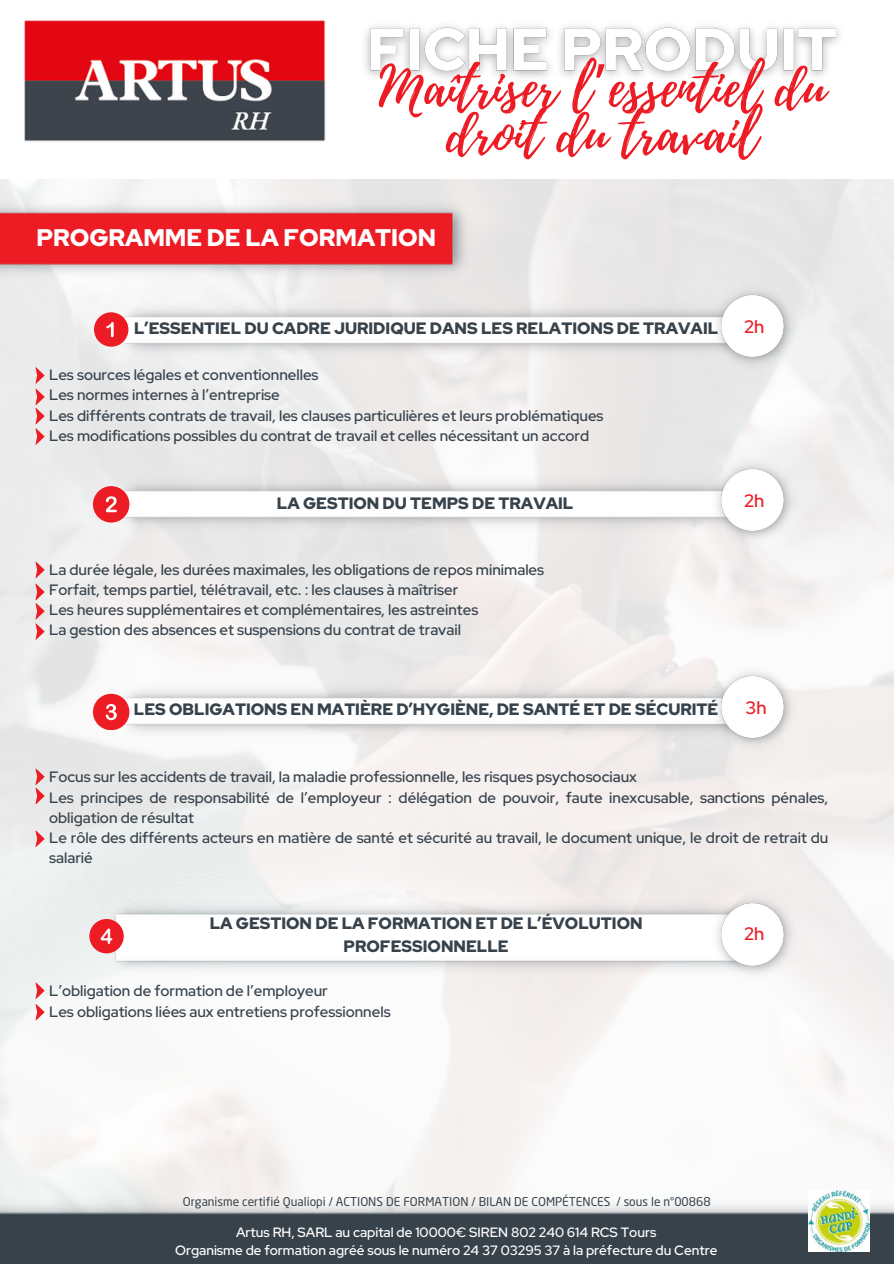
<style>
.page{position:relative;width:894px;height:1264px;background:#fff}
.page>*{position:absolute;margin:0;border:0;box-sizing:border-box;transform-origin:0 0}
.t1{font:54.6px/46.2px "Playlist Script";color:#ed1c24;text-align:center}
.t2{font:900 24px "Red Hat Display";color:#fff}
.t3{font:500 18px "Red Hat Display";color:#ed1c24}
.t4{font:900 16.5px/22.5px "Red Hat Display";color:#37424b;text-align:center}
.t5{font:500 15px/20.2px "Red Hat Display";color:#37424b}
.t6{font:500 13.5px/18px "Red Hat Display";color:#fff;text-align:center}
.t7{font:12px "Neo Sans Pro";color:#37424b}
.s1{font-family:"Noto Sans Gurmukhi"}
</style>
<div class="page">
<img style="left:0;top:179px;width:893px;height:1017px">
<img style="left:0;top:1196px;width:893px;height:67px">
<img style="left:808px;top:1190px;width:61px;height:61px">
<img style="left:0;top:196px;width:471px;height:86px">
<img style="left:115px;top:299px;width:594px;height:61px">
<div style="left:94px;top:312px;width:34px;height:35px;background:#ed1c24;border-radius:50%"></div>
<svg style="left:106px;top:322px;width:8px;height:15px"></svg>
<img style="left:115px;top:473px;width:594px;height:61px">
<img style="left:709px;top:455px;width:89px;height:93px">
<div style="left:93px;top:486px;width:36px;height:36px;background:#ed1c24;border-radius:50%"></div>
<svg style="left:106px;top:496px;width:11px;height:16px"></svg>
<img style="left:115px;top:680px;width:594px;height:61px">
<img style="left:709px;top:662px;width:89px;height:92px">
<div style="left:93px;top:693px;width:36px;height:36px;background:#ed1c24;border-radius:50%"></div>
<svg style="left:106px;top:704px;width:11px;height:16px"></svg>
<svg style="left:35px;top:768px;width:9px;height:36px"></svg>
<img style="left:709px;top:281px;width:89px;height:93px">
<svg style="left:35px;top:830px;width:9px;height:17px"></svg>
<svg style="left:35px;top:367px;width:9px;height:78px"></svg>
<svg style="left:35px;top:561px;width:9px;height:78px"></svg>
<img style="left:108px;top:896px;width:601px;height:81px">
<svg style="left:35px;top:982px;width:9px;height:38px"></svg>
<img style="left:709px;top:890px;width:89px;height:92px">
<div style="left:89px;top:919px;width:35px;height:34px;background:#ed1c24;border-radius:50%"></div>
<svg style="left:101px;top:928px;width:11px;height:15px"></svg>
<img style="left:24px;top:20px;width:302px;height:122px">
<img style="left:365px;top:25px;width:475px;height:53px">
<h5 class="t1" style="left:378px;top:66px;width:448px">Maîtriser l<span class="s1">’</span>essentiel du droit du travail</h5>
<h4 class="t2" style="left:36px;top:222px;width:401px">PROGRAMME DE LA FORMATION</h4>
<p class="t4" style="left:134px;top:317px;width:585px">L’ESSENTIEL DU CADRE JURIDIQUE DANS LES RELATIONS DE TRAVAIL</p>
<p class="t5" style="left:49px;top:364px;width:556px">Les sources légales et conventionnelles<br>Les normes internes à l’entreprise<br>Les différents contrats de travail, les clauses particulières et leurs problématiques Les modifications possibles du contrat de travail et celles nécessitant un accord</p>
<p class="t4" style="left:277px;top:491px;width:298px">LA GESTION DU TEMPS DE TRAVAIL</p>
<h5 class="t5" style="left:49px;top:559px;width:496px">La durée légale, les durées maximales, les obligations de repos minimales Forfait, temps partiel, télétravail, etc. : les clauses à maîtriser<br>Les heures supplémentaires et complémentaires, les astreintes<br>La gestion des absences et suspensions du contrat de travail</h5>
<h3 class="t4" style="left:134px;top:698px;width:586px">LES OBLIGATIONS EN MATIÈRE D’HYGIÈNE, DE SANTÉ ET DE SÉCURITÉ</h3>
<p class="t3" style="left:743px;top:315px;width:22px">2h</p>
<p class="t3" style="left:743px;top:489px;width:22px">2h</p>
<h2 class="t3" style="left:745px;top:696px;width:22px">3h</h2>
<p class="t5" style="left:49px;top:766px;width:780px">Focus sur les accidents de travail, la maladie professionnelle, les risques psychosociaux<br>Les principes de responsabilité de l’employeur : délégation de pouvoir, faute inexcusable, sanctions pénales, obligation de résultat<br>Le rôle des différents acteurs en matière de santé et sécurité au travail, le document unique, le droit de retrait du salarié</p>
<p class="t4" style="left:210px;top:912px;width:434px">LA GESTION DE LA FORMATION ET DE L’ÉVOLUTION<br>PROFESSIONNELLE</p>
<p class="t5" style="left:49px;top:980px;width:343px">L’obligation de formation de l’employeur<br>Les obligations liées aux entretiens professionnels</p>
<h6 class="t3" style="left:743px;top:921px;width:22px">2h</h6>
<p class="t7" style="left:183px;top:1196px;width:529px">Organisme certifié Qualiopi / ACTIONS DE FORMATION / BILAN DE COMPÉTENCES / sous le n°00868</p>
<p class="t6" style="left:175px;top:1222px;width:543px">Artus RH, SARL au capital de 10000€ SIREN 802 240 614 RCS Tours<br>Organisme de formation agréé sous le numéro 24 37 03295 37 à la préfecture du Centre</p>
</div>
